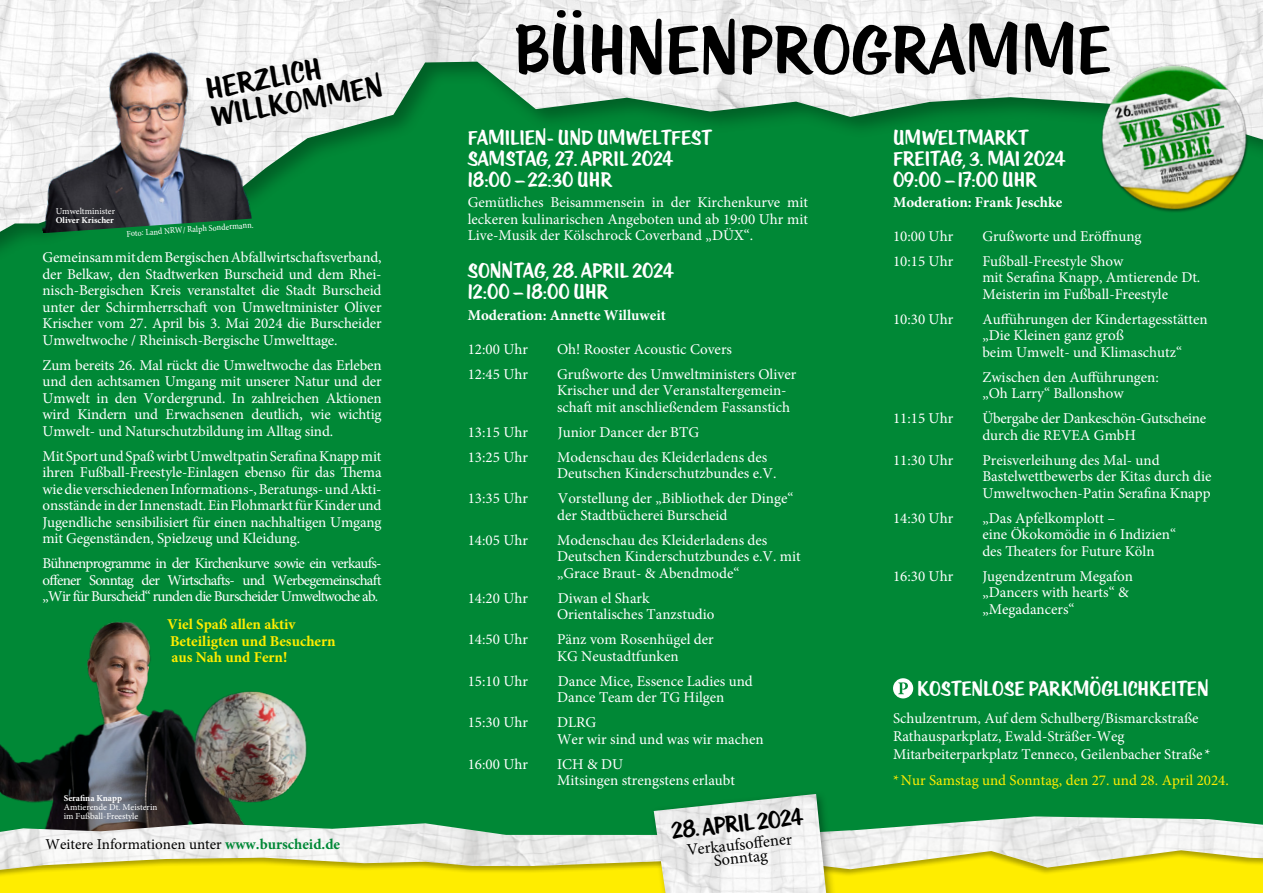
<style>
.page{position:relative;width:1263px;height:893px;background:#fff}
.page>*{position:absolute;margin:0;border:0;box-sizing:border-box;transform-origin:0 0}
.t1{font:75px "KTF Roadstar";color:#000}
.t2{font:32.7px/27.8px "KTF Roadstar";color:#000}
.t3{font:25.8px "KTF Roadstar";color:#000}
.t4{font:22.5px/21px "KTF Roadstar";color:#fff}
.t5{font:16.5px/13.5px "Minion Pro";color:#000;text-align:center}
.t6{font:15px/16.5px "Minion Pro";color:#fff}
.t7{font:700 15px/16.5px "Minion Pro";color:#ffed00}
.t8{font:700 15px "Minion Pro";color:#fff}
.t9{font:15px/16.5px "Minion Pro";letter-spacing:-.02em;color:#fff}
.t10{font:15px "Minion Pro";color:#ffed00}
.t11{font:15px "Minion Pro";color:#000}
.t12{font:9px/9px "Minion Pro";color:#fff}
.t13{font:condensed 9px "Minion Pro";color:#fff}
.t14{font:700 9px "Minion Pro";color:#fff}
.s1{font-weight:700;color:#008836}
</style>
<div class="page">
<div style="left:0;top:0;width:438px;height:869px;background:#008836"></div>
<div style="left:412px;top:0;width:451px;height:869px;background:#008836"></div>
<div style="left:831px;top:0;width:432px;height:869px;background:#008836"></div>
<div style="left:0;top:841px;width:438px;height:52px;background:#ffed00"></div>
<div style="left:412px;top:841px;width:451px;height:52px;background:#ffed00"></div>
<div style="left:831px;top:841px;width:432px;height:52px;background:#ffed00"></div>
<img style="left:0;top:0;width:1263px;height:232px">
<img style="left:0;top:622px;width:307px;height:193px">
<div style="left:0;top:815px;width:1263px;height:66px;background:#ffed00"></div>
<img style="left:0;top:816px;width:1263px;height:54px">
<div style="left:893px;top:678px;width:20px;height:20px;background:#fff;border-radius:50%"></div>
<svg style="left:898px;top:682px;width:10px;height:12px"></svg>
<img style="left:1091px;top:55px;width:165px;height:166px">
<div style="left:649px;top:789px;width:193px;height:104px;background:#000;opacity:.38"></div>
<img style="left:654px;top:794px;width:172px;height:99px">
<img style="left:31px;top:45px;width:221px;height:188px">
<h2 class="t2" style="left:204px;top:75px;width:175px;rotate:-10deg">HERZLICH<br>WILLKOMMEN</h2>
<p class="t12" style="left:56px;top:207px;width:61px">Umweltminister</p>
<p class="t14" style="left:56px;top:214px;width:60px">Oliver Krischer</p>
<p class="t13" style="left:126px;top:228px;width:129px;rotate:-4deg">Foto: Land NRW/ Ralph Sondermann.</p>
<p class="t6" style="left:43px;top:249px;width:341px;text-align:justify">Gemeinsam mit dem Bergischen Abfallwirtschaftsverband, der Belkaw, den Stadtwerken Burscheid und dem Rhei&shy;nisch-Bergischen Kreis veranstaltet die Stadt Burscheid unter der Schirmherrschaft von Umweltminister Oliver Krischer vom 27. April bis 3. Mai 2024 die Burscheider Umweltwoche / Rheinisch-Bergische Umwelttage.</p>
<p class="t6" style="left:43px;top:357px;width:341px;text-align:justify">Zum bereits 26. Mal rückt die Umweltwoche das Erleben und den achtsamen Umgang mit unserer Natur und der Umwelt in den Vordergrund. In zahlreichen Aktionen wird Kindern und Erwachsenen deutlich, wie wichtig Umwelt- und Naturschutzbildung im Alltag sind.</p>
<p class="t6" style="left:43px;top:448px;width:341px;text-align:justify">Mit Sport und Spaß wirbt Umweltpatin Serafina Knapp mit ihren Fußball-Freestyle-Einlagen ebenso für das Thema wie die verschiedenen Informations-, Beratungs- und Akti&shy;onsstände in der Innenstadt. Ein Flohmarkt für Kinder und Jugendliche sensibilisiert für einen nachhaltigen Umgang mit Gegenständen, Spielzeug und Kleidung.</p>
<p class="t6" style="left:43px;top:555px;width:341px;text-align:justify">Bühnenprogramme in der Kirchenkurve sowie ein verkaufs&shy;offener Sonntag der Wirtschafts- und Werbegemeinschaft „Wir für Burscheid“ runden die Burscheider Umweltwoche ab.</p>
<p class="t7" style="left:167px;top:616px;width:170px">Viel Spaß allen aktiv<br>Beteiligten und Besuchern aus Nah und Fern!</p>
<p class="t14" style="left:64px;top:791px;width:60px">Serafina Knapp</p>
<p class="t12" style="left:64px;top:802px;width:95px">Amtierende Dt. Meisterin im Fußball-Freestyle</p>
<p class="t11" style="left:45px;top:834px;width:296px">Weitere Informationen unter <span class="s1">www.burscheid.de</span></p>
<h1 class="t1" style="left:514px;top:10px;width:598px">BÜHNENPROGRAMME</h1>
<h3 class="t4" style="left:468px;top:126px;width:245px">FAMILIEN- UND UMWELTFEST<br>SAMSTAG, 27. APRIL 2024<br>18:00 - 22:30 UHR</h3>
<p class="t6" style="left:468px;top:194px;width:342px;text-align:justify">Gemütliches Beisammensein in der Kirchenkurve mit leckeren kulinarischen Angeboten und ab 19:00 Uhr mit Live-Musik der Kölschrock Coverband „DÜX“.</p>
<h3 class="t4" style="left:468px;top:260px;width:207px">SONNTAG, 28. APRIL 2024<br>12:00 - 18:00 UHR</h3>
<p class="t8" style="left:468px;top:305px;width:200px">Moderation: Annette Willuweit</p>
<p class="t6" style="left:468px;top:341px;width:62px">12:00 Uhr</p>
<p class="t6" style="left:557px;top:341px;width:176px">Oh! Rooster Acoustic Covers</p>
<p class="t6" style="left:468px;top:366px;width:62px">12:45 Uhr</p>
<p class="t6" style="left:557px;top:366px;width:241px">Grußworte des Umweltministers Oliver<br>Krischer und der Veranstaltergemein&shy;schaft mit anschließendem Fassanstich</p>
<p class="t6" style="left:468px;top:424px;width:62px">13:15 Uhr</p>
<p class="t6" style="left:558px;top:424px;width:143px">Junior Dancer der BTG</p>
<p class="t6" style="left:468px;top:449px;width:62px">13:25 Uhr</p>
<p class="t6" style="left:557px;top:449px;width:221px">Modenschau des Kleiderladens des<br>Deutschen Kinderschutzbundes e.V.</p>
<p class="t6" style="left:468px;top:490px;width:62px">13:35 Uhr</p>
<p class="t6" style="left:557px;top:490px;width:238px">Vorstellung der „Bibliothek der Dinge“ der Stadtbücherei Burscheid</p>
<p class="t6" style="left:468px;top:532px;width:62px">14:05 Uhr</p>
<p class="t6" style="left:557px;top:532px;width:245px">Modenschau des Kleiderladens des<br>Deutschen Kinderschutzbundes e.V. mit „Grace Braut- &amp; Abendmode“</p>
<p class="t6" style="left:468px;top:590px;width:62px">14:20 Uhr</p>
<p class="t6" style="left:557px;top:590px;width:159px">Diwan el Shark<br>Orientalisches Tanzstudio</p>
<p class="t6" style="left:468px;top:631px;width:62px">14:50 Uhr</p>
<p class="t6" style="left:557px;top:631px;width:158px">Pänz vom Rosenhügel der<br>KG Neustadtfunken</p>
<p class="t6" style="left:468px;top:673px;width:62px">15:10 Uhr</p>
<p class="t6" style="left:557px;top:673px;width:197px">Dance Mice, Essence Ladies und<br>Dance Team der TG Hilgen</p>
<p class="t6" style="left:468px;top:714px;width:62px">15:30 Uhr</p>
<p class="t6" style="left:557px;top:714px;width:208px">DLRG<br>Wer wir sind und was wir machen</p>
<p class="t6" style="left:468px;top:756px;width:62px">16:00 Uhr</p>
<p class="t6" style="left:557px;top:756px;width:179px">ICH &amp; DU<br>Mitsingen strengstens erlaubt</p>
<h3 class="t3" style="left:670px;top:817px;width:133px;rotate:-6deg">28. APRIL 2024</h3>
<p class="t5" style="left:686px;top:843px;width:107px;rotate:-6deg">Verkaufsoff ener<br>Sonntag</p>
<h3 class="t4" style="left:893px;top:126px;width:174px">UMWELTMARKT<br>FREITAG, 3. MAI 2024<br>09:00 - 17:00 UHR</h3>
<p class="t8" style="left:893px;top:192px;width:171px">Moderation: Frank Jeschke</p>
<p class="t6" style="left:893px;top:228px;width:62px">10:00 Uhr</p>
<p class="t6" style="left:982px;top:228px;width:161px">Grußworte und Eröffnung</p>
<p class="t6" style="left:893px;top:253px;width:62px">10:15 Uhr</p>
<p class="t6" style="left:982px;top:253px;width:220px">Fußball-Freestyle Show<br>mit Serafina Knapp, Amtierende Dt.<br>Meisterin im Fußball-Freestyle</p>
<p class="t6" style="left:893px;top:311px;width:62px">10:30 Uhr</p>
<p class="t6" style="left:982px;top:311px;width:227px">Aufführungen der Kindertagesstätten „Die Kleinen ganz groß<br>beim Umwelt- und Klimaschutz“</p>
<p class="t6" style="left:982px;top:369px;width:178px">Zwischen den Aufführungen: „Oh Larry“ Ballonshow</p>
<p class="t6" style="left:893px;top:410px;width:62px">11:15 Uhr</p>
<p class="t9" style="left:982px;top:410px;width:225px">Übergabe der Dankeschön-Gutscheine durch die REVEA GmbH</p>
<p class="t6" style="left:893px;top:452px;width:62px">11:30 Uhr</p>
<p class="t6" style="left:982px;top:452px;width:231px">Preisverleihung des Mal- und<br>Bastelwettbewerbs der Kitas durch die<br>Umweltwochen-Patin Serafina Knapp</p>
<p class="t6" style="left:893px;top:510px;width:62px">14:30 Uhr</p>
<p class="t6" style="left:982px;top:510px;width:195px">„Das Apfelkomplott –<br>eine Ökokomödie in 6 Indizien“ des Theaters for Future Köln</p>
<p class="t6" style="left:893px;top:568px;width:62px">16:30 Uhr</p>
<p class="t6" style="left:982px;top:568px;width:152px">Jugendzentrum Megafon „Dancers with hearts“ &amp; „Megadancers“</p>
<h3 class="t4" style="left:917px;top:678px;width:293px">KOSTENLOSE PARKMÖGLICHKEITEN</h3>
<p class="t6" style="left:893px;top:709px;width:319px;line-height:18px">Schulzentrum, Auf dem Schulberg/Bismarckstraße<br>Rathausparkplatz, Ewald-Sträßer-Weg<br>Mitarbeiterparkplatz Tenneco, Geilenbacher Straße *</p>
<p class="t10" style="left:893px;top:770px;width:337px">*Nur Samstag und Sonntag, den 27. und 28. April 2024.</p>
</div>
